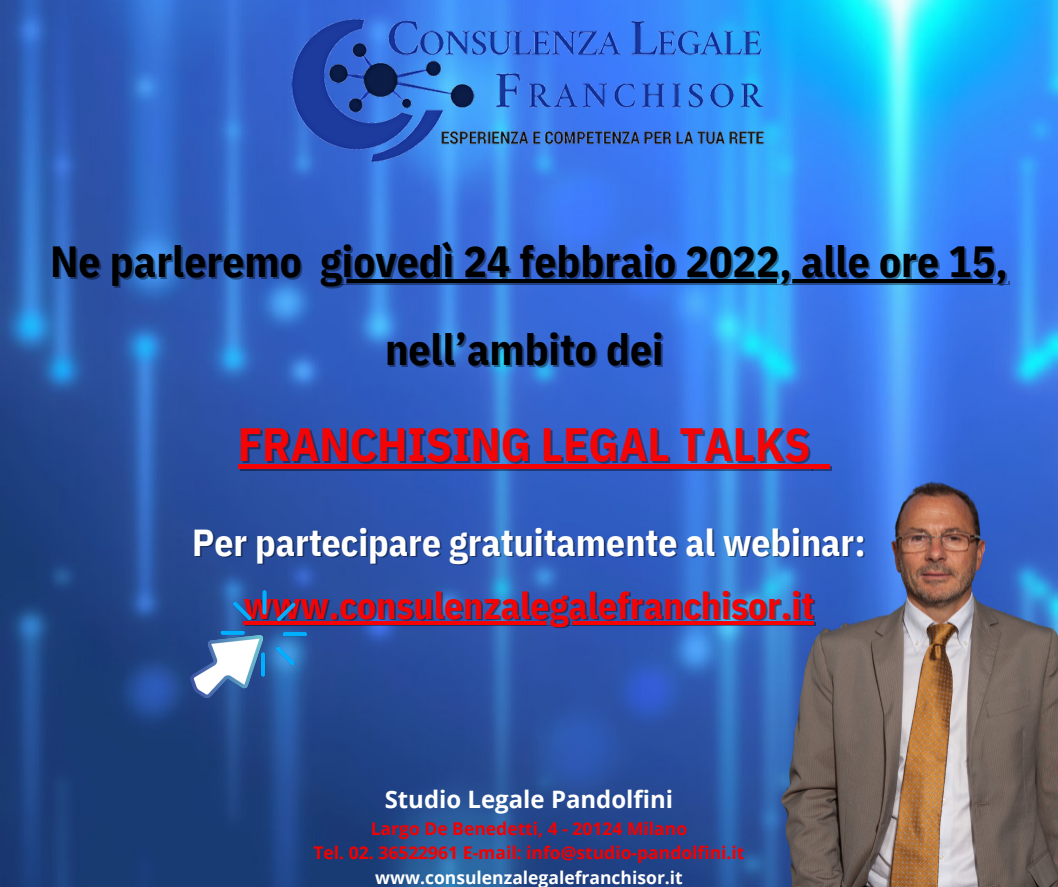
<style>
.page{position:relative;width:1058px;height:887px;background:#fff}
.page>*{position:absolute;margin:0;border:0;box-sizing:border-box;transform-origin:0 0}
.t1{font:700 46.5px "IBM Plex Sans Cond";color:#f40404}
.t2{font:700 43.5px/87.8px "IBM Plex Sans Cond";color:#000;text-align:center}
.t3{font:700 37.5px "IBM Plex Sans Cond";color:#fff}
.t4{font:700 37.5px "IBM Plex Sans Cond";color:#f40404}
.t5{font:700 24px "Open Sans";color:#fff}
.t6{font:700 17.55px "Open Sans";color:#f40000}
.t7{font:700 17.55px "Open Sans";color:#fff}
</style>
<div class="page">
<img style="left:0;top:0;width:1058px;height:886px">
<hr style="left:322px;top:281px;width:687px;height:3px;background:#000;opacity:.4">
<hr style="left:320px;top:279px;width:687px;height:3px;background:#000">
<div style="left:240px;top:466px;width:572px;height:5px;background:#000;opacity:.4"></div>
<div style="left:238px;top:464px;width:572px;height:5px;background:#f40404"></div>
<hr style="left:245px;top:622px;width:570px;height:4px;background:#000;opacity:.4">
<hr style="left:244px;top:621px;width:570px;height:3px;background:#f40404">
<img style="left:292px;top:0;width:474px;height:198px">
<img style="left:746px;top:279px;width:312px;height:607px">
<img style="left:140px;top:587px;width:170px;height:153px">
<p class="t2" style="left:50px;top:217px;width:959px">Ne parleremo giovedì 24 febbraio 2022, alle ore 15, nell’ambito dei</p>
<p class="t1" style="left:238px;top:413px;width:574px">FRANCHISING LEGAL TALKS</p>
<p class="t3" style="left:192px;top:517px;width:675px">Per partecipare gratuitamente al webinar:</p>
<p class="t4" style="left:244px;top:580px;width:572px">www.consulenzalegalefranchisor.it</p>
<p class="t5" style="left:385px;top:782px;width:290px">Studio Legale Pandolfini</p>
<p class="t6" style="left:371px;top:816px;width:318px">Largo De Benedetti, 4 - 20124 Milano</p>
<p class="t6" style="left:313px;top:840px;width:432px">Tel. 02. 36522961 E-mail: info@studio-pandolfini.it</p>
<p class="t7" style="left:375px;top:864px;width:309px">www.consulenzalegalefranchisor.it</p>
</div>
